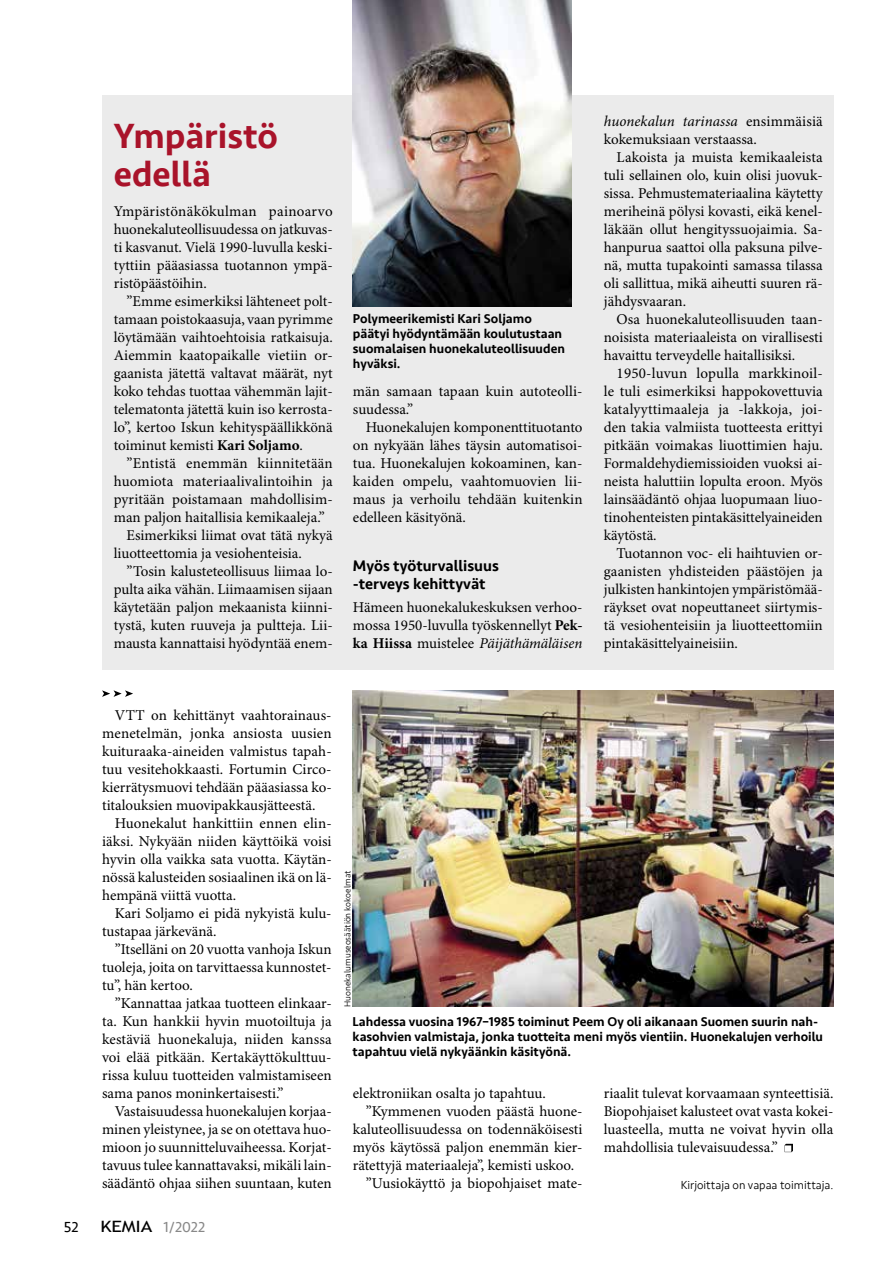
<style>
.page{position:relative;width:893px;height:1263px;background:#fff}
.page>*{position:absolute;margin:0;border:0;box-sizing:border-box;transform-origin:0 0}
.t1{font:500 36px/37.5px "Seravek";color:#a9132a}
.t2{font:500 15.75px/18px "Seravek";color:#000}
.t3{font:15px/18px "Minion Pro";color:#000;text-align:justify}
.t4{font:15px "Seravek";color:#888}
.t5{font:15px "Seravek";color:#000}
.t6{font:500 13.2px/15px "Seravek";color:#000}
.t7{font:300 12px "Seravek";color:#000}
.t8{font:300 9px "Seravek";color:#000}
.s1{font-weight:700}
.s2{font-style:italic}
.s3{font-family:"Trebuchet MS";font-size:15.6px;color:#000}
</style>
<div class="page">
<img style="left:353px;top:690px;width:480px;height:317px">
<svg style="left:102px;top:690px;width:31px;height:7px"></svg>
<div style="left:102px;top:96px;width:731px;height:574px;background:#ebebeb"></div>
<img style="left:353px;top:0;width:219px;height:306px">
<svg style="left:785px;top:1144px;width:8px;height:8px"></svg>
<h1 class="t1" style="left:114px;top:118px;width:166px">Ympäristö edellä</h1>
<p class="t3" style="left:114px;top:203px;width:221px">Ympäristönäkökulman painoarvo huonekaluteollisuudessa on jatkuvas&shy;ti kasvanut. Vielä 1990-luvulla keski&shy;tyttiin pääasiassa tuotannon ympä&shy;ristöpäästöihin.</p>
<p class="t3" style="left:114px;top:293px;width:221px;text-indent:13px">”Emme esimerkiksi lähteneet polt&shy;tamaan poistokaasuja, vaan pyrimme löytämään vaihtoehtoisia ratkaisuja.<br>Aiemmin kaatopaikalle vietiin or&shy;gaanista jätettä valtavat määrät, nyt koko tehdas tuottaa vähemmän lajit&shy;telematonta jätettä kuin iso kerrosta&shy;lo”, kertoo Iskun kehityspäällikkönä toiminut kemisti <span class="s1">Kari Soljamo</span>.</p>
<p class="t3" style="left:127px;top:455px;width:208px">”Entistä enemmän kiinnitetään</p>
<p class="t3" style="left:114px;top:473px;width:220px">huomiota materiaalivalintoihin ja</p>
<p class="t3" style="left:114px;top:491px;width:221px">pyritään poistamaan mahdollisim-</p>
<p class="t3" style="left:114px;top:509px;width:212px">man paljon haitallisia kemikaaleja.”</p>
<p class="t3" style="left:127px;top:527px;width:208px">Esimerkiksi liimat ovat tätä nykyä</p>
<p class="t3" style="left:114px;top:545px;width:190px">liuotteettomia ja vesiohenteisia.</p>
<p class="t3" style="left:127px;top:563px;width:208px">”Tosin kalusteteollisuus liimaa lo-</p>
<p class="t3" style="left:114px;top:581px;width:220px">pulta aika vähän. Liimaamisen sijaan</p>
<p class="t3" style="left:114px;top:599px;width:220px">käytetään paljon mekaanista kiinni-</p>
<p class="t3" style="left:114px;top:617px;width:220px">tystä, kuten ruuveja ja pultteja. Lii-</p>
<p class="t3" style="left:114px;top:635px;width:220px">mausta kannattaisi hyödyntää enem-</p>
<p class="t6" style="left:353px;top:311px;width:214px">Polymeerikemisti Kari Soljamo päätyi hyödyntämään koulutustaan suomalaisen huonekaluteollisuuden hyväksi.</p>
<p class="t3" style="left:353px;top:383px;width:231px">män samaan tapaan kuin autoteolli&shy;suudessa.”</p>
<p class="t3" style="left:353px;top:419px;width:231px;text-indent:13px">Huonekalujen komponenttituotanto on nykyään lähes täysin automatisoi&shy;tua. Huonekalujen kokoaminen, kan&shy;kaiden ompelu, vaahtomuovien lii&shy;maus ja verhoilu tehdään kuitenkin edelleen käsityönä.</p>
<p class="t2" style="left:353px;top:557px;width:147px">Myös työturvallisuus -terveys kehittyvät</p>
<p class="t3" style="left:353px;top:599px;width:231px">Hämeen huonekalukeskuksen verhoo&shy;mossa 1950-luvulla työskennellyt <span class="s1">Pek&shy;ka Hiissa</span> muistelee <span class="s2">Päijäthämäläisen</span></p>
<p class="t3" style="left:604px;top:113px;width:220px"><span class="s2">huonekalun tarinassa</span> ensimmäisiä kokemuksiaan verstaassa.</p>
<p class="t3" style="left:604px;top:149px;width:220px;text-indent:13px">Lakoista ja muista kemikaaleista tuli sellainen olo, kuin olisi juovuk&shy;sissa. Pehmustemateriaalina käytetty meriheinä pölysi kovasti, eikä kenel&shy;läkään ollut hengityssuojaimia. Sa&shy;hanpurua saattoi olla paksuna pilve&shy;nä, mutta tupakointi samassa tilassa oli sallittua, mikä aiheutti suuren rä&shy;jähdysvaaran.</p>
<p class="t3" style="left:604px;top:311px;width:220px;text-indent:13px">Osa huonekaluteollisuuden taan&shy;noisista materiaaleista on virallisesti havaittu terveydelle haitallisiksi.</p>
<p class="t3" style="left:604px;top:365px;width:221px;text-indent:13px">1950-luvun lopulla markkinoil&shy;le tuli esimerkiksi happokovettuvia katalyyttimaaleja ja -lakkoja, joi&shy;den takia valmiista tuotteesta erittyi pitkään voimakas liuottimien haju.<br>Formaldehydiemissioiden vuoksi ai&shy;neista haluttiin lopulta eroon. Myös lainsäädäntö ohjaa luopumaan liuo&shy;tinohenteisten pintakäsittelyaineiden käytöstä.</p>
<p class="t3" style="left:604px;top:545px;width:220px;text-indent:13px">Tuotannon voc- eli haihtuvien or&shy;gaanisten yhdisteiden päästöjen ja julkisten hankintojen ympäristömää&shy;räykset ovat nopeuttaneet siirtymis&shy;tä vesiohenteisiin ja liuotteettomiin pintakäsittelyaineisiin.</p>
<p class="t3" style="left:102px;top:707px;width:231px;text-indent:13px">VTT on kehittänyt vaahtorainaus&shy;menetelmän, jonka ansiosta uusien kuituraaka-aineiden valmistus tapah&shy;tuu vesitehokkaasti. Fortumin Circo&shy;kierrätysmuovi tehdään pääasiassa ko&shy;titalouksien muovipakkausjätteestä.</p>
<p class="t3" style="left:102px;top:815px;width:231px;text-indent:13px">Huonekalut hankittiin ennen elin&shy;iäksi. Nykyään niiden käyttöikä voisi hyvin olla vaikka sata vuotta. Käytän&shy;nössä kalusteiden sosiaalinen ikä on lä&shy;hempänä viittä vuotta.</p>
<p class="t3" style="left:102px;top:905px;width:231px;text-indent:13px">Kari Soljamo ei pidä nykyistä kulu&shy;tustapaa järkevänä.</p>
<p class="t3" style="left:102px;top:941px;width:231px;text-indent:13px">”Itselläni on 20 vuotta vanhoja Iskun tuoleja, joita on tarvittaessa kunnostet&shy;tu”, hän kertoo.</p>
<p class="t3" style="left:102px;top:995px;width:231px;text-indent:13px">”Kannattaa jatkaa tuotteen elinkaar&shy;ta. Kun hankkii hyvin muotoiltuja ja kestäviä huonekaluja, niiden kanssa voi elää pitkään. Kertakäyttökulttuu&shy;rissa kuluu tuotteiden valmistamiseen sama panos moninkertaisesti.”</p>
<p class="t3" style="left:102px;top:1103px;width:231px;text-indent:13px">Vastaisuudessa huonekalujen korjaa&shy;minen yleistynee, ja se on otettava huo&shy;mioon jo suunnitteluvaiheessa. Korjat&shy;tavuus tulee kannattavaksi, mikäli lain&shy;säädäntö ohjaa siihen suuntaan, kuten</p>
<p class="t5" style="left:64px;top:1215px;width:16px">52</p>
<p class="t4" style="left:101px;top:1215px;width:106px"><span class="s3">KEMIA</span> 1/2022</p>
<p class="t8" style="left:342px;top:1007px;width:138px;rotate:-90deg">Huonekalumuseosäätiön kokoelmat</p>
<p class="t6" style="left:353px;top:1014px;width:472px">Lahdessa vuosina 1967–1985 toiminut Peem Oy oli aikanaan Suomen suurin nah&shy;kasohvien valmistaja, jonka tuotteita meni myös vientiin. Huonekalujen verhoilu tapahtuu vielä nykyäänkin käsityönä.</p>
<p class="t3" style="left:353px;top:1085px;width:194px">elektroniikan osalta jo tapahtuu.</p>
<p class="t3" style="left:366px;top:1103px;width:218px">”Kymmenen vuoden päästä huone-</p>
<p class="t3" style="left:353px;top:1121px;width:231px">kaluteollisuudessa on todennäköisesti</p>
<p class="t3" style="left:353px;top:1139px;width:231px">myös käytössä paljon enemmän kier-</p>
<p class="t3" style="left:353px;top:1157px;width:223px">rätettyjä materiaaleja”, kemisti uskoo.</p>
<p class="t3" style="left:366px;top:1175px;width:218px">”Uusiokäyttö ja biopohjaiset mate-</p>
<p class="t3" style="left:604px;top:1085px;width:231px">riaalit tulevat korvaamaan synteettisiä.<br>Biopohjaiset kalusteet ovat vasta kokei&shy;luasteella, mutta ne voivat hyvin olla mahdollisia tulevaisuudessa.”</p>
<p class="t7" style="left:681px;top:1177px;width:154px">Kirjoittaja on vapaa toimittaja.</p>
</div>
